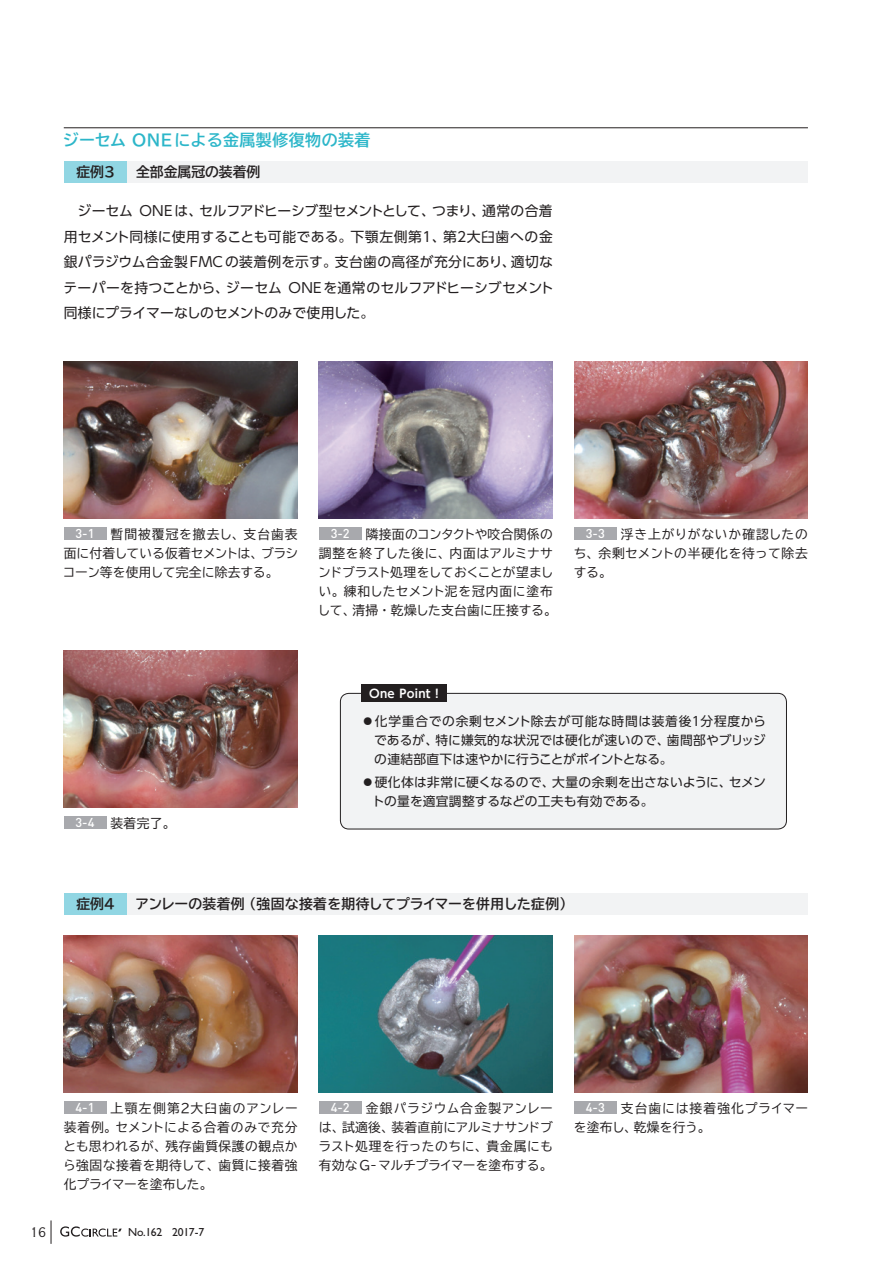
<style>
.page{position:relative;width:893px;height:1263px;background:#fff}
.page>*{position:absolute;margin:0;border:0;box-sizing:border-box;transform-origin:0 0}
.t1{font:700 15.9px "TBUD Go Std";letter-spacing:.03em;color:#2cb6c9}
.t2{font:13.8px/25.5px "UD Shin Go Pr 6 N";letter-spacing:-.005em;color:#231f20;text-align:justify}
.t3{font:700 13.8px "TBUD Go Std";color:#231f20}
.t4{font:13.35px "Copperplate Gothic Std 29 AB";color:#231f20}
.t5{font:12.75px/19.2px "TBUD Go Std";letter-spacing:.02em;color:#231f20;text-align:justify}
.t6{font:12.75px/19.2px "UD Shin Go Pr 6 N";letter-spacing:.01em;color:#231f20;text-align:justify}
.t7{font:500 12.75px "DINOT";color:#fff}
.t8{font:11.7px "Gill Sans Std";letter-spacing:-.02em;color:#231f20}
.t9{font:700 11.7px "UD Shin Go Pr 6 N De";letter-spacing:.025em;color:#fff}
</style>
<div class="page">
<div style="left:64px;top:162px;width:64px;height:21px;background:#91d6e3"></div>
<div style="left:128px;top:162px;width:680px;height:21px;background:#f2f3f4"></div>
<div style="left:64px;top:893px;width:64px;height:21px;background:#91d6e3"></div>
<div style="left:128px;top:893px;width:680px;height:21px;background:#f2f3f4"></div>
<div style="left:64px;top:527px;width:42px;height:13px;background:#a8a9ad"></div>
<div style="left:64px;top:1101px;width:42px;height:13px;background:#a8a9ad"></div>
<div style="left:64px;top:816px;width:42px;height:13px;background:#a8a9ad"></div>
<div style="left:319px;top:527px;width:42px;height:13px;background:#a8a9ad"></div>
<div style="left:319px;top:1101px;width:42px;height:13px;background:#a8a9ad"></div>
<div style="left:574px;top:527px;width:43px;height:13px;background:#a8a9ad"></div>
<div style="left:574px;top:1101px;width:43px;height:13px;background:#a8a9ad"></div>
<img style="left:64px;top:361px;width:234px;height:158px">
<img style="left:319px;top:361px;width:234px;height:158px">
<img style="left:574px;top:361px;width:234px;height:158px">
<img style="left:64px;top:651px;width:234px;height:157px">
<img style="left:64px;top:935px;width:234px;height:158px">
<img style="left:319px;top:935px;width:234px;height:158px">
<img style="left:574px;top:935px;width:234px;height:158px">
<div style="left:340px;top:693px;width:446px;height:136px;background:#f2f3f4;border-radius:9px"></div>
<div style="left:340px;top:693px;width:447px;height:136px;border:1px solid #231f20;border-radius:9px"></div>
<div style="left:361px;top:685px;width:85px;height:17px;background:#231f20"></div>
<hr style="left:64px;top:128px;width:744px;height:1px;background:#231f20">
<svg style="left:51px;top:1220px;width:1px;height:24px"></svg>
<svg style="left:60px;top:1226px;width:62px;height:10px"></svg>
<p class="t1" style="left:63px;top:127px;width:309px">ジーセム ONEによる金属製修復物の装着</p>
<p class="t3" style="left:76px;top:161px;width:40px">症例3</p>
<p class="t3" style="left:136px;top:161px;width:126px">全部金属冠の装着例</p>
<p class="t2" style="left:63px;top:198px;width:492px">　ジーセム ONEは、セルフアドヒーシブ型セメントとして、つまり、通常の合着用セメント同様に使用することも可能である。下顎左側第1、第2大臼歯への金銀パラジウム合金製FMCの装着例を示す。支台歯の高径が充分にあり、適切なテーパーを持つことから、ジーセム ONEを通常のセルフアドヒーシブセメント同様にプライマーなしのセメントのみで使用した。</p>
<p class="t5" style="left:63px;top:524px;width:237px;text-indent:48px">暫間被覆冠を撤去し、支台歯表面に付着している仮着セメントは、ブラシコーン等を使用して完全に除去する。</p>
<p class="t7" style="left:76px;top:525px;width:21px">3-1</p>
<p class="t5" style="left:318px;top:524px;width:240px;text-align:left;text-indent:48px">隣接面のコンタクトや咬合関係の調整を終了した後に、内面はアルミナサンドブラスト処理をしておくことが望ましい。練和したセメント泥を冠内面に塗布して、清掃・乾燥した支台歯に圧接する。</p>
<p class="t7" style="left:331px;top:525px;width:21px">3-2</p>
<p class="t5" style="left:574px;top:524px;width:236px;text-indent:47px">浮き上がりがないか確認したのち、余剰セメントの半硬化を待って除去する。</p>
<p class="t7" style="left:586px;top:525px;width:21px">3-3</p>
<p class="t9" style="left:369px;top:684px;width:71px">One Point !</p>
<p class="t7" style="left:76px;top:814px;width:21px">3-4</p>
<p class="t5" style="left:111px;top:813px;width:67px">装着完了。</p>
<p class="t6" style="left:374px;top:711px;width:393px;text-indent:-13px">⃝化学重合での余剰セメント除去が可能な時間は装着後1分程度からであるが、特に嫌気的な状況では硬化が速いので、歯間部やブリッジの連結部直下は速やかに行うことがポイントとなる。</p>
<p class="t6" style="left:372px;top:772px;width:395px;text-indent:-11px">⃝硬化体は非常に硬くなるので、大量の余剰を出さないように、セメントの量を適宜調整するなどの工夫も有効である。</p>
<p class="t3" style="left:76px;top:892px;width:40px">症例4</p>
<p class="t3" style="left:135px;top:892px;width:440px">アンレーの装着例（強固な接着を期待してプライマーを併用した症例）</p>
<p class="t5" style="left:63px;top:1098px;width:236px;text-indent:47px">上顎左側第2大臼歯のアンレー装着例。セメントによる合着のみで充分とも思われるが、残存歯質保護の観点から強固な接着を期待して、歯質に接着強化プライマーを塗布した。</p>
<p class="t7" style="left:76px;top:1099px;width:21px">4-1</p>
<p class="t4" style="left:30px;top:1224px;width:18px">16</p>
<p class="t8" style="left:128px;top:1226px;width:78px">No.162 2017-7</p>
<p class="t5" style="left:318px;top:1098px;width:236px;text-indent:47px">金銀パラジウム合金製アンレーは、試適後、装着直前にアルミナサンドブラスト処理を行ったのちに、貴金属にも有効なG-マルチプライマーを塗布する。</p>
<p class="t7" style="left:331px;top:1099px;width:21px">4-2</p>
<p class="t5" style="left:574px;top:1098px;width:236px;text-indent:47px">支台歯には接着強化プライマーを塗布し、乾燥を行う。</p>
<p class="t7" style="left:586px;top:1099px;width:21px">4-3</p>
</div>
